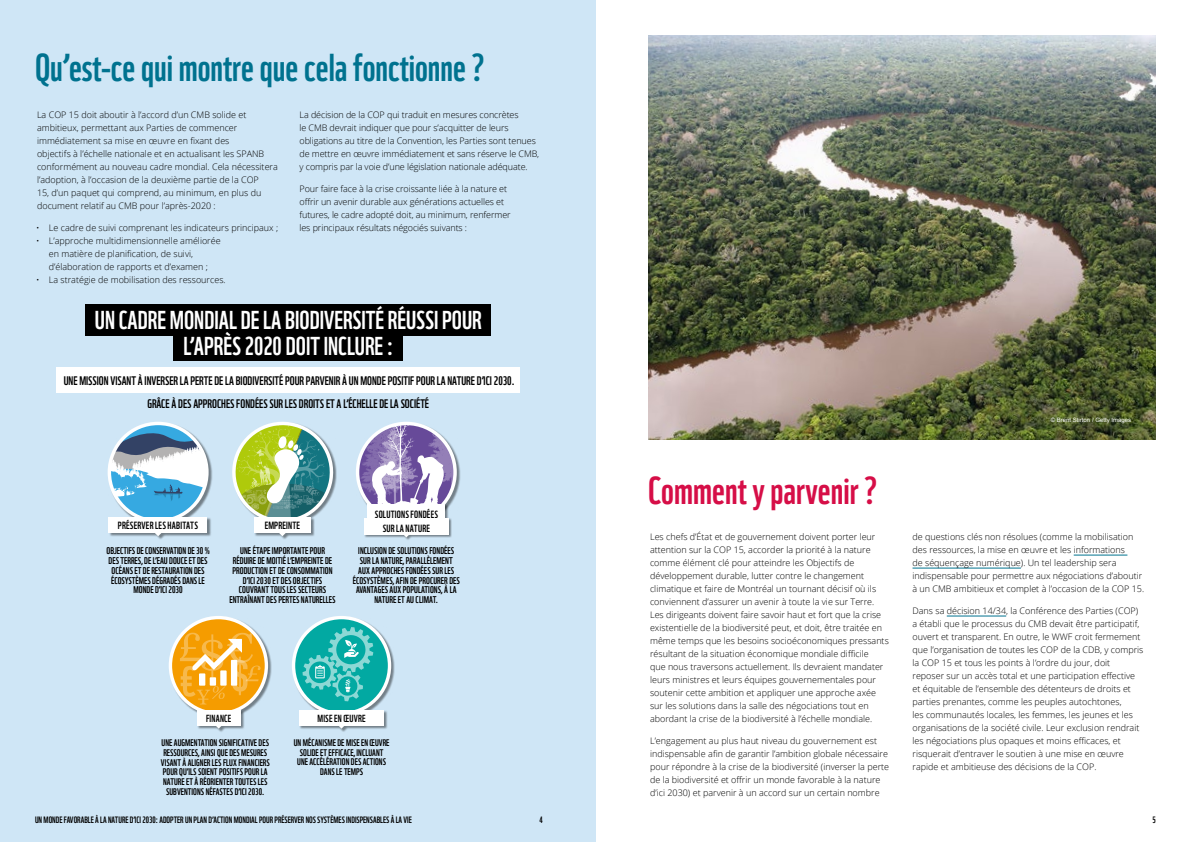
<style>
.page{position:relative;width:1191px;height:842px;background:#fff}
.page>*{position:absolute;margin:0;border:0;box-sizing:border-box;transform-origin:0 0}
.Heading_2{font:37.8px "WWF";color:#00728f}
.Heading_2-2{font:37.8px "WWF";color:#d60e47}
.t1{font:25.2px/25.8px "WWF";color:#fff;text-align:center}
.t2{font:12.1px/23.2px "WWF";color:#000;text-align:center}
.t3{font:10.2px "WWF";letter-spacing:.02em;color:#000}
.t4{font:10px "WWF";letter-spacing:.02em;color:#000}
.t5{font:9.5px/9.9px "WWF";letter-spacing:.005em;color:#000;text-align:center}
.t6{font:9.4px/9.7px "WWF";letter-spacing:.005em;color:#000;text-align:center}
.Bodycopy{font:300 9px/13px "Open Sans";color:#000}
.Folio{font:9px "WWF";color:#000}
.Copyright_Credit{font:6px "Arial";color:#fff}
</style>
<div class="page">
<div style="left:0;top:0;width:595px;height:842px;background:#cfe6f6"></div>
<hr style="left:1073px;top:555px;width:54px;height:1px;background:#00728f">
<hr style="left:912px;top:568px;width:109px;height:1px;background:#00728f">
<hr style="left:946px;top:616px;width:60px;height:1px;background:#00728f">
<img style="left:648px;top:35px;width:508px;height:404px">
<div style="left:108px;top:422px;width:104px;height:104px;background:#000;opacity:.45"></div>
<div style="left:109px;top:518px;width:102px;height:22px;background:#000;opacity:.45"></div>
<svg style="left:109px;top:430px;width:98px;height:106px;background:#8fbcd5"></svg>
<div style="left:109px;top:517px;width:98px;height:16px;background:#fff"></div>
<div style="left:356px;top:422px;width:104px;height:104px;background:#000;opacity:.45"></div>
<svg style="left:359px;top:423px;width:96px;height:85px;background:#a99dc8"></svg>
<div style="left:356px;top:422px;width:101px;height:101px;border:3px solid #fff;border-radius:50%"></div>
<div style="left:364px;top:505px;width:87px;height:36px;background:#000;opacity:.45"></div>
<svg style="left:397px;top:535px;width:18px;height:2px"></svg>
<div style="left:368px;top:504px;width:77px;height:16px;background:#fff"></div>
<div style="left:364px;top:518px;width:84px;height:17px;background:#fff"></div>
<div style="left:254px;top:518px;width:60px;height:22px;background:#000;opacity:.45"></div>
<svg style="left:232px;top:421px;width:105px;height:115px"></svg>
<div style="left:254px;top:517px;width:57px;height:16px;background:#fff"></div>
<div style="left:169px;top:616px;width:102px;height:102px;background:#000;opacity:.45"></div>
<svg style="left:170px;top:618px;width:96px;height:95px"></svg>
<svg style="left:180px;top:633px;width:80px;height:71px;background:#f5b33e"></svg>
<div style="left:169px;top:616px;width:99px;height:99px;border:3px solid #fff;border-radius:50%"></div>
<div style="left:197px;top:710px;width:47px;height:22px;background:#000;opacity:.45"></div>
<svg style="left:210px;top:725px;width:17px;height:4px"></svg>
<div style="left:197px;top:710px;width:43px;height:15px;background:#fff"></div>
<div style="left:292px;top:616px;width:102px;height:102px;background:#000;opacity:.45"></div>
<svg style="left:293px;top:618px;width:96px;height:95px;background:#22b4ad"></svg>
<svg style="left:302px;top:627px;width:71px;height:74px;background:#36bab5"></svg>
<div style="left:292px;top:616px;width:99px;height:99px;border:3px solid #fff;border-radius:50%"></div>
<div style="left:300px;top:710px;width:88px;height:22px;background:#000;opacity:.45"></div>
<svg style="left:333px;top:725px;width:17px;height:4px"></svg>
<div style="left:299px;top:710px;width:85px;height:15px;background:#fff"></div>
<div style="left:56px;top:367px;width:464px;height:26px;background:#fff"></div>
<div style="left:85px;top:304px;width:405px;height:32px;background:#000"></div>
<div style="left:174px;top:329px;width:229px;height:31px;background:#000"></div>
<p class="Heading_2" style="left:35px;top:38px;width:451px">Qu’est-ce qui montre que cela fonctionne ?</p>
<p class="Bodycopy" style="left:37px;top:108px;width:242px">La COP 15 doit aboutir à l’accord d’un CMB solide et ambitieux, permettant aux Parties de commencer immédiatement sa mise en œuvre en fixant des<br>objectifs à l’échelle nationale et en actualisant les SPANB conformément au nouveau cadre mondial. Cela nécessitera l’adoption, à l’occasion de la deuxième partie de la COP<br>15, d’un paquet qui comprend, au minimum, en plus du document relatif au CMB pour l’après-2020 :</p>
<p class="Bodycopy" style="left:36px;top:221px;width:244px">• Le cadre de suivi comprenant les indicateurs principaux ;</p>
<p class="Bodycopy" style="left:49px;top:234px;width:173px;text-indent:-13px">• L’approche multidimensionnelle améliorée en matière de planification, de suivi, d’élaboration de rapports et d’examen ;</p>
<p class="Bodycopy" style="left:36px;top:273px;width:191px">• La stratégie de mobilisation des ressources.</p>
<p class="Bodycopy" style="left:299px;top:108px;width:241px">La décision de la COP qui traduit en mesures concrètes<br>le CMB devrait indiquer que pour s’acquitter de leurs obligations au titre de la Convention, les Parties sont tenues de mettre en œuvre immédiatement et sans réserve le CMB, y compris par la voie d’une législation nationale adéquate.</p>
<p class="Bodycopy" style="left:299px;top:182px;width:213px">Pour faire face à la crise croissante liée à la nature et offrir un avenir durable aux générations actuelles et futures, le cadre adopté doit, au minimum, renfermer les principaux résultats négociés suivants :</p>
<p class="t1" style="left:95px;top:305px;width:388px">UN CADRE MONDIAL DE LA BIODIVERSITÉ RÉUSSI POUR<br>L’APRÈS 2020 DOIT INCLURE :</p>
<p class="t2" style="left:64px;top:367px;width:452px">UNE MISSION VISANT À INVERSER LA PERTE DE LA BIODIVERSITÉ POUR PARVENIR À UN MONDE POSITIF POUR LA NATURE D’ICI 2030.<br>GRÂCE À DES APPROCHES FONDÉES SUR LES DROITS ET A L’ÉCHELLE DE LA SOCIÉTÉ</p>
<p class="t3" style="left:118px;top:517px;width:81px">PRÉSERVER LES HABITATS</p>
<p class="t5" style="left:106px;top:545px;width:105px">OBJECTIFS DE CONSERVATION DE 30 %<br>DES TERRES, DE L’EAU DOUCE ET DES<br>OCÉANS ET DE RESTAURATION DES<br>ÉCOSYSTÈMES DÉGRADÉS DANS LE<br>MONDE D’ICI 2030</p>
<p class="t3" style="left:265px;top:517px;width:37px">EMPREINTE</p>
<p class="t5" style="left:229px;top:545px;width:108px">UNE ÉTAPE IMPORTANTE POUR<br>RÉDUIRE DE MOITIÉ L’EMPREINTE DE<br>PRODUCTION ET DE CONSOMMATION<br>D’ICI 2030 ET DES OBJECTIFS<br>COUVRANT TOUS LES SECTEURS<br>ENTRAÎNANT DES PERTES NATURELLES</p>
<p class="t3" style="left:375px;top:506px;width:65px">SOLUTIONS FONDÉES</p>
<p class="t3" style="left:383px;top:520px;width:49px">SUR LA NATURE</p>
<p class="t5" style="left:353px;top:545px;width:109px">INCLUSION DE SOLUTIONS FONDÉES<br>SUR LA NATURE, PARALLÈLEMENT<br>AUX APPROCHES FONDÉES SUR LES<br>ÉCOSYSTÈMES, AFIN DE PROCURER DES<br>AVANTAGES AUX POPULATIONS, À LA<br>NATURE ET AU CLIMAT.</p>
<p class="t4" style="left:206px;top:710px;width:27px">FINANCE</p>
<p class="t6" style="left:161px;top:737px;width:110px">UNE AUGMENTATION SIGNIFICATIVE DES RESSOURCES, AINSI QUE DES MESURES VISANT À ALIGNER LES FLUX FINANCIERS POUR QU’ILS SOIENT POSITIFS POUR LA NATURE ET À RÉORIENTER TOUTES LES SUBVENTIONS NÉFASTES D’ICI 2030.</p>
<p class="t4" style="left:317px;top:710px;width:49px">MISE EN ŒUVRE</p>
<p class="t6" style="left:294px;top:737px;width:97px">UN MÉCANISME DE MISE EN ŒUVRE<br>SOLIDE ET EFFICACE, INCLUANT<br>UNE ACCÉLÉRATION DES ACTIONS<br>DANS LE TEMPS</p>
<p class="Folio" style="left:35px;top:813px;width:378px">UN MONDE FAVORABLE À LA NATURE D’ICI 2030: ADOPTER UN PLAN D’ACTION MONDIAL POUR PRÉSERVER NOS SYSTÈMES INDISPENSABLES À LA VIE</p>
<p class="Heading_2-2" style="left:648px;top:460px;width:231px">Comment y parvenir ?</p>
<p class="Bodycopy" style="left:650px;top:530px;width:240px">Les chefs d’État et de gouvernement doivent porter leur attention sur la COP 15, accorder la priorité à la nature comme élément clé pour atteindre les Objectifs de développement durable, lutter contre le changement climatique et faire de Montréal un tournant décisif où ils conviennent d’assurer un avenir à toute la vie sur Terre.<br>Les dirigeants doivent faire savoir haut et fort que la crise existentielle de la biodiversité peut, et doit, être traitée en même temps que les besoins socioéconomiques pressants résultant de la situation économique mondiale difficile<br>que nous traversons actuellement. Ils devraient mandater leurs ministres et leurs équipes gouvernementales pour soutenir cette ambition et appliquer une approche axée sur les solutions dans la salle des négociations tout en abordant la crise de la biodiversité à l’échelle mondiale.</p>
<p class="Bodycopy" style="left:650px;top:734px;width:241px">L’engagement au plus haut niveau du gouvernement est indispensable afin de garantir l’ambition globale nécessaire pour répondre à la crise de la biodiversité (inverser la perte de la biodiversité et offrir un monde favorable à la nature d’ici 2030) et parvenir à un accord sur un certain nombre</p>
<p class="Copyright_Credit" style="left:1050px;top:416px;width:82px">© Brent Stirton / Getty Images</p>
<p class="Bodycopy" style="left:912px;top:530px;width:233px">de questions clés non résolues (comme la mobilisation des ressources, la mise en œuvre et les informations<br>de séquençage numérique). Un tel leadership sera indispensable pour permettre aux négociations d’aboutir à un CMB ambitieux et complet à l’occasion de la COP 15.</p>
<p class="Bodycopy" style="left:912px;top:604px;width:232px">Dans sa décision 14/34, la Conférence des Parties (COP) a établi que le processus du CMB devait être participatif, ouvert et transparent. En outre, le WWF croit fermement que l’organisation de toutes les COP de la CDB, y compris la COP 15 et tous les points à l’ordre du jour, doit reposer sur un accès total et une participation effective et équitable de l’ensemble des détenteurs de droits et parties prenantes, comme les peuples autochtones,<br>les communautés locales, les femmes, les jeunes et les organisations de la société civile. Leur exclusion rendrait les négociations plus opaques et moins efficaces, et risquerait d’entraver le soutien à une mise en œuvre rapide et ambitieuse des décisions de la COP.</p>
<p class="Folio" style="left:539px;top:813px;width:5px">4</p>
<p class="Folio" style="left:1152px;top:813px;width:5px">5</p>
</div>
